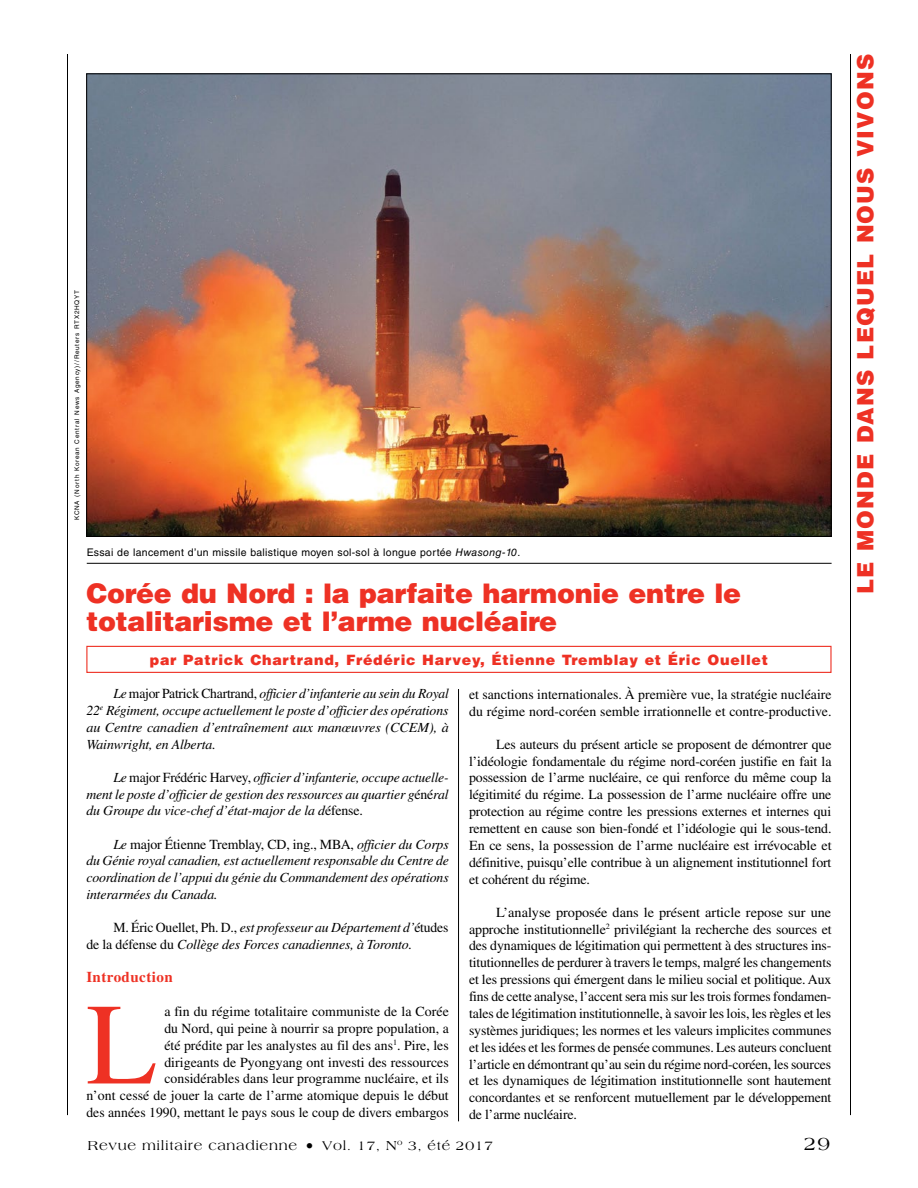
<style>
.page{position:relative;width:918px;height:1188px;background:#fff}
.page>*{position:absolute;margin:0;border:0;box-sizing:border-box;transform-origin:0 0}
.t1{font:115.8px "Times LT Std";color:#ee3124}
.t2{font:900 27px "Helvetica LT Std";letter-spacing:-.01em;color:#ee3124}
.t3{font:900 22.5px "Helvetica LT Std";letter-spacing:.05em;color:#ee3124}
.t4{font:19.5px "Americana Std";color:#000}
.t5{font:700 15px "Times LT Std";letter-spacing:.03em;color:#ee3124}
.t6{font:900 14.25px "Helvetica LT Std";letter-spacing:.05em;color:#ee3124}
.t7{font:13.8px/16.8px "Times LT Std";color:#000;text-align:justify}
.t8{font:italic 13.8px/16.8px "Times LT Std";letter-spacing:-.01em;color:#000;text-align:justify}
.t9{font:13.8px "Americana Std";letter-spacing:.05em;color:#000}
.t10{font:10.5px "Helvetica LT Std";letter-spacing:.03em;color:#000}
.t11{font:6.3px "Helvetica LT Std";letter-spacing:.125em;color:#000}
.s1{font-style:italic}
.s2{font-style:normal}
.s3{font-size:16.5px}
.s4{font-size:13.5px}
</style>
<div class="page">
<hr style="left:850px;top:54px;width:1px;height:1061px;background:#000">
<hr style="left:67px;top:54px;width:1px;height:1061px;background:#000">
<div style="left:86px;top:646px;width:746px;height:27px;border:1px solid #ee3124"></div>
<img style="left:88px;top:75px;width:742px;height:460px">
<hr style="left:458px;top:689px;width:1px;height:432px;background:#000">
<hr style="left:87px;top:563px;width:745px;height:1px;background:#000">
<p class="t11" style="left:73px;top:520px;width:232px;rotate:-90deg">KCNA (North Korean Central News Agency)//Reuters RTX2HQYT</p>
<p class="t10" style="left:87px;top:546px;width:435px">Essai de lancement d’un missile balistique moyen sol-sol à longue portée <span class="s1">Hwasong-10</span>.</p>
<h2 class="t2" style="left:86px;top:575px;width:656px">Corée du Nord : la parfaite harmonie entre le</h2>
<h2 class="t2" style="left:86px;top:604px;width:472px">totalitarisme et l’arme nucléaire</h2>
<p class="t6" style="left:150px;top:650px;width:620px">par Patrick Chartrand, Frédéric Harvey, Étienne Tremblay et Éric Ouellet</p>
<p class="t8" style="left:86px;top:685px;width:364px;text-indent:27px">Le <span class="s2">major Patrick Chartrand,</span> officier d’infanterie au sein du Royal 22<sup>e</sup> Régiment, occupe actuellement le poste d’officier des opérations au Centre canadien d’entraînement aux manœuvres (CCEM), à Wainwright, en Alberta.</p>
<p class="t8" style="left:86px;top:769px;width:364px;text-indent:27px">Le <span class="s2">major Frédéric Harvey,</span> officier d’infanterie, occupe actuelle&shy;ment le poste d’officier de gestion des ressources au quartier g<span class="s2">éné</span>ral du Groupe du vice-chef d’état-major de la d<span class="s2">éfense.</span></p>
<p class="t8" style="left:86px;top:836px;width:364px;text-indent:27px">Le <span class="s2">major Étienne Tremblay, CD, ing., MBA,</span> officier du Corps du Génie royal canadien, est actuellement responsable du Centre de coordination de l’appui du génie du Commandement des opérations interarmées du Canada.</p>
<p class="t8" style="left:86px;top:919px;width:364px;text-indent:27px"><span class="s2">M. Éric Ouellet, Ph. D.,</span> est professeur au Département d’<span class="s2">études de la défense du</span> Collège des Forces canadiennes, à Toronto.</p>
<p class="t5" style="left:86px;top:968px;width:88px">Introduction</p>
<h1 class="t1" style="left:86px;top:979px;width:72px">L</h1>
<p class="t7" style="left:86px;top:1003px;width:364px;text-align:right">a fin du régime totalitaire communiste de la Corée<br>du Nord, qui peine à nourrir sa propre population, a<br>été prédite par les analystes au fil des ans<sup>1</sup>. Pire, les<br>dirigeants de Pyongyang ont investi des ressources considérables dans leur programme nucléaire, et ils<br>n’ont cessé de jouer la carte de l’arme atomique depuis le début des années 1990, mettant le pays sous le coup de divers embargos</p>
<p class="t7" style="left:469px;top:686px;width:364px">et sanctions internationales. À première vue, la stratégie nucléaire du régime nord-coréen semble irrationnelle et contre-productive.</p>
<p class="t7" style="left:469px;top:736px;width:364px;text-indent:27px">Les auteurs du présent article se proposent de démontrer que l’idéologie fondamentale du régime nord-coréen justifie en fait la possession de l’arme nucléaire, ce qui renforce du même coup la légitimité du régime. La possession de l’arme nucléaire offre une protection au régime contre les pressions externes et internes qui remettent en cause son bien-fondé et l’idéologie qui le sous-tend.<br>En ce sens, la possession de l’arme nucléaire est irrévocable et définitive, puisqu’elle contribue à un alignement institutionnel fort et cohérent du régime.</p>
<p class="t7" style="left:469px;top:904px;width:364px;text-indent:27px">L’analyse proposée dans le présent article repose sur une approche institutionnelle<sup>2</sup> privilégiant la recherche des sources et des dynamiques de légitimation qui permettent à des structures ins&shy;titutionnelles de perdurer à travers le temps, malgré les changements et les pressions qui émergent dans le milieu social et politique. Aux fins de cette analyse, l’accent sera mis sur les trois formes fondamen&shy;tales de légitimation institutionnelle, à savoir les lois, les règles et les systèmes juridiques; les normes et les valeurs implicites communes et les idées et les formes de pensée communes. Les auteurs concluent l’article en démontrant qu’au sein du régime nord-coréen, les sources et les dynamiques de légitimation institutionnelle sont hautement concordantes et se renforcent mutuellement par le développement de l’arme nucléaire.</p>
<p class="t9" style="left:88px;top:1137px;width:407px">Revue militaire canadienne <span class="s3">•</span> <span class="s4">Vol. 17,</span> N<sup>o</sup> <span class="s4">3, été 2017</span></p>
<h3 class="t4" style="left:804px;top:1132px;width:28px">29</h3>
<h3 class="t3" style="left:851px;top:594px;width:541px;rotate:-90deg">LE MONDE DANS LEQUEL NOUS VIVONS</h3>
</div>
